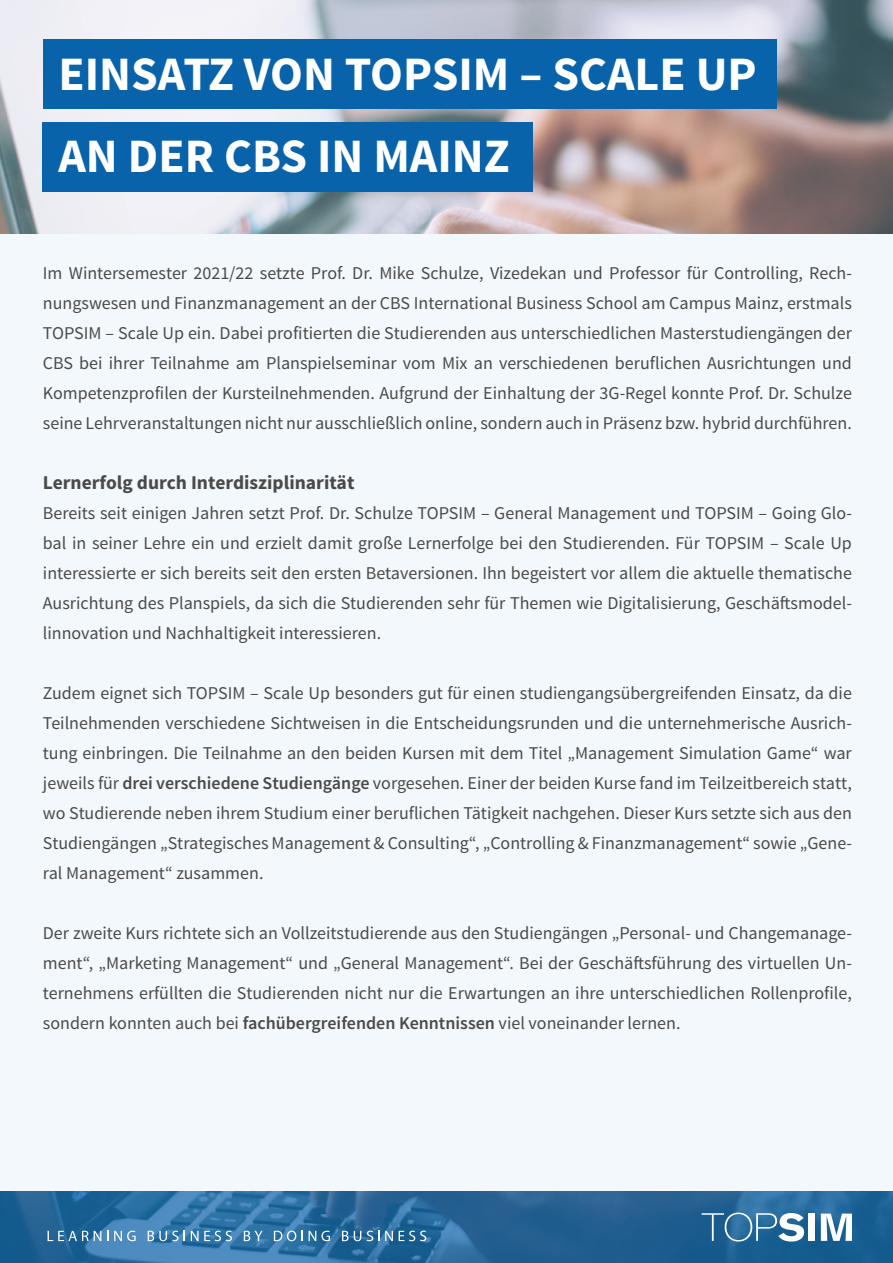
<style>
.page{position:relative;width:893px;height:1263px;background:#f3f8fc}
.page>*{position:absolute;margin:0;border:0;box-sizing:border-box;transform-origin:0 0}
.t1{font:700 48px/82.2px "Source Sans Pro";color:#fff}
.t2{font:700 19.5px "Source Sans Pro";color:#4a4a49}
.t3{font:18px/30px "Source Sans Pro";color:#4a4a49;text-align:justify}
.s1{font-weight:600}
</style>
<div class="page">
<img style="left:0;top:0;width:893px;height:234px">
<div style="left:43px;top:40px;width:734px;height:69px;background:#0963aa"></div>
<div style="left:43px;top:122px;width:490px;height:69px;background:#0963aa"></div>
<svg style="left:0;top:1191px;width:893px;height:72px"></svg>
<svg style="left:48px;top:1231px;width:53px;height:10px"></svg>
<svg style="left:114px;top:1231px;width:22px;height:10px"></svg>
<svg style="left:148px;top:1230px;width:30px;height:11px"></svg>
<svg style="left:191px;top:1230px;width:41px;height:11px"></svg>
<svg style="left:244px;top:1231px;width:19px;height:10px"></svg>
<svg style="left:274px;top:1230px;width:29px;height:11px"></svg>
<svg style="left:309px;top:1231px;width:21px;height:10px"></svg>
<svg style="left:342px;top:1231px;width:19px;height:10px"></svg>
<svg style="left:367px;top:1230px;width:12px;height:11px"></svg>
<svg style="left:385px;top:1231px;width:8px;height:10px"></svg>
<svg style="left:399px;top:1230px;width:27px;height:11px"></svg>
<svg style="left:702px;top:1212px;width:102px;height:29px"></svg>
<div style="left:808px;top:1213px;width:7px;height:28px;background:#fff"></div>
<svg style="left:821px;top:1213px;width:31px;height:28px"></svg>
<h1 class="t1" style="left:58px;top:34px;width:700px">EINSATZ VON TOPSIM – SCALE UP<br>AN DER CBS IN MAINZ</h1>
<p class="t3" style="left:43px;top:258px;width:811px">Im Wintersemester 2021/22 setzte Prof. Dr. Mike Schulze, Vizedekan und Professor für Controlling, Rech&shy;nungswesen und Finanzmanagement an der CBS International Business School am Campus Mainz, erstmals TOPSIM – Scale Up ein. Dabei profitierten die Studierenden aus unterschiedlichen Masterstudiengängen der CBS bei ihrer Teilnahme am Planspielseminar vom Mix an verschiedenen beruflichen Ausrichtungen und Kompetenzprofilen der Kursteilnehmenden. Aufgrund der Einhaltung der 3G-Regel konnte Prof. Dr. Schulze seine Lehrveranstaltungen nicht nur ausschließlich online, sondern auch in Präsenz bzw. hybrid durchführen.</p>
<p class="t2" style="left:43px;top:470px;width:313px">Lernerfolg durch Interdisziplinarität</p>
<p class="t3" style="left:43px;top:498px;width:811px">Bereits seit einigen Jahren setzt Prof. Dr. Schulze TOPSIM – General Management und TOPSIM – Going Glo&shy;bal in seiner Lehre ein und erzielt damit große Lernerfolge bei den Studierenden. Für TOPSIM – Scale Up interessierte er sich bereits seit den ersten Betaversionen. Ihn begeistert vor allem die aktuelle thematische Ausrichtung des Planspiels, da sich die Studierenden sehr für Themen wie Digitalisierung, Geschäftsmodel&shy;linnovation und Nachhaltigkeit interessieren.</p>
<p class="t3" style="left:43px;top:678px;width:811px">Zudem eignet sich TOPSIM – Scale Up besonders gut für einen studiengangsübergreifenden Einsatz, da die Teilnehmenden verschiedene Sichtweisen in die Entscheidungsrunden und die unternehmerische Ausrich&shy;tung einbringen. Die Teilnahme an den beiden Kursen mit dem Titel „Management Simulation Game“ war jeweils für <span class="s1">drei verschiedene Studiengänge</span> vorgesehen. Einer der beiden Kurse fand im Teilzeitbereich statt, wo Studierende neben ihrem Studium einer beruflichen Tätigkeit nachgehen. Dieser Kurs setzte sich aus den Studiengängen „Strategisches Management &amp; Consulting“, „Controlling &amp; Finanzmanagement“ sowie „Gene&shy;ral Management“ zusammen.</p>
<p class="t3" style="left:43px;top:918px;width:810px">Der zweite Kurs richtete sich an Vollzeitstudierende aus den Studiengängen „Personal- und Changemanage&shy;ment“, „Marketing Management“ und „General Management“. Bei der Geschäftsführung des virtuellen Un&shy;ternehmens erfüllten die Studierenden nicht nur die Erwartungen an ihre unterschiedlichen Rollenprofile, sondern konnten auch bei <span class="s1">fachübergreifenden Kenntnissen</span> viel voneinander lernen.</p>
</div>
